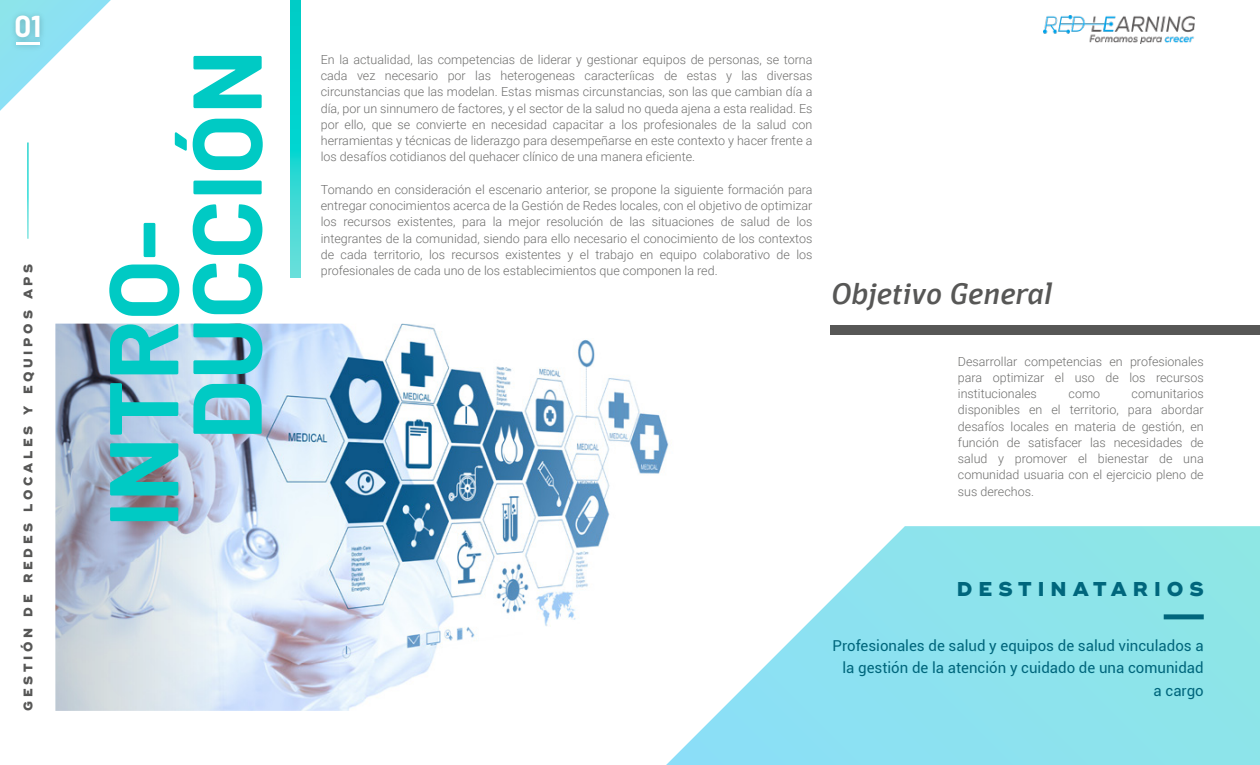
<style>
.page{position:relative;width:1260px;height:765px;background:#fff}
.page>*{position:absolute;margin:0;border:0;box-sizing:border-box;transform-origin:0 0}
.t1{font:700 97.5px/83.4px "Barlow";color:#00cac4}
.t2{font:italic 500 30px "Domotika";letter-spacing:.025em;color:#575756}
.t3{font:700 29.5px "Barlow";color:#fff}
.t4{font:800 20px "Ridley Grotesk";letter-spacing:.3em;color:#00667c}
.t5{font:15px/22.5px "Roboto";color:#00667c;text-align:right}
.t6{font:300 12.5px/16.2px "Roboto";color:#6f6f6e;text-align:justify}
.t7{font:800 12.5px "Ridley Grotesk";letter-spacing:.3em;color:#575756}
</style>
<div class="page">
<svg style="left:0;top:0;width:111px;height:111px"></svg>
<img style="left:1043px;top:16px;width:152px;height:27px">
<img style="left:338px;top:324px;width:331px;height:387px">
<svg style="left:55px;top:324px;width:283px;height:387px;background:#c3cfe0"></svg>
<svg style="left:291px;top:0;width:10px;height:278px;background:#1ed5d0"></svg>
<div style="left:830px;top:325px;width:430px;height:10px;background:#575756"></div>
<svg style="left:648px;top:526px;width:612px;height:239px"></svg>
<img style="left:5px;top:2px;width:46px;height:52px">
<img style="left:7px;top:32px;width:42px;height:22px">
<hr style="left:16px;top:42px;width:24px;height:2px;background:#fff">
<div style="left:1164px;top:614px;width:40px;height:5px;background:#00667c"></div>
<h3 class="t3" style="left:15px;top:8px;width:28px">01</h3>
<p class="t7" style="left:20px;top:711px;width:449px;rotate:-90deg">GESTIÓN DE REDES LOCALES Y EQUIPOS APS</p>
<h1 class="t1" style="left:101px;top:440px;width:391px;text-indent:-87px;rotate:-90deg">INTRO-<br>DUCCIÓN</h1>
<p class="t6" style="left:321px;top:51px;width:493px">En la actualidad, las competencias de liderar y gestionar equipos de personas, se torna cada vez necesario por las heterogeneas caracteríicas de estas y las diversas circunstancias que las modelan. Estas mismas circunstancias, son las que cambian día a día, por un sinnumero de factores, y el sector de la salud no queda ajena a esta realidad. Es por ello, que se convierte en necesidad capacitar a los profesionales de la salud con herramientas y técnicas de liderazgo para desempeñarse en este contexto y hacer frente a los desafíos cotidianos del quehacer clínico de una manera eficiente.</p>
<p class="t6" style="left:321px;top:181px;width:493px">Tomando en consideración el escenario anterior, se propone la siguiente formación para entregar conocimientos acerca de la Gestión de Redes locales, con el objetivo de optimizar los recursos existentes, para la mejor resolución de las situaciones de salud de los integrantes de la comunidad, siendo para ello necesario el conocimiento de los contextos de cada territorio, los recursos existentes y el trabajo en equipo colaborativo de los profesionales de cada uno de los establecimientos que componen la red.</p>
<h2 class="t2" style="left:830px;top:275px;width:222px">Objetivo General</h2>
<p class="t6" style="left:958px;top:353px;width:247px">Desarrollar competencias en profesionales para optimizar el uso de los recursos institucionales</p>
<p class="t6" style="left:958px;top:385px;width:247px;text-indent:174px">comunitarios disponibles en el territorio, para abordar desafíos locales en materia de gestión, en función de satisfacer las necesidades de salud y promover el bienestar de una comunidad usuaria con el ejercicio pleno de sus derechos.</p>
<p class="t6" style="left:1069px;top:385px;width:33px">como</p>
<h3 class="t4" style="left:957px;top:576px;width:249px">DESTINATARIOS</h3>
<p class="t5" style="left:833px;top:633px;width:373px">Profesionales de salud y equipos de salud vinculados a la gestión de la atención y cuidado de una comunidad a cargo</p>
</div>
